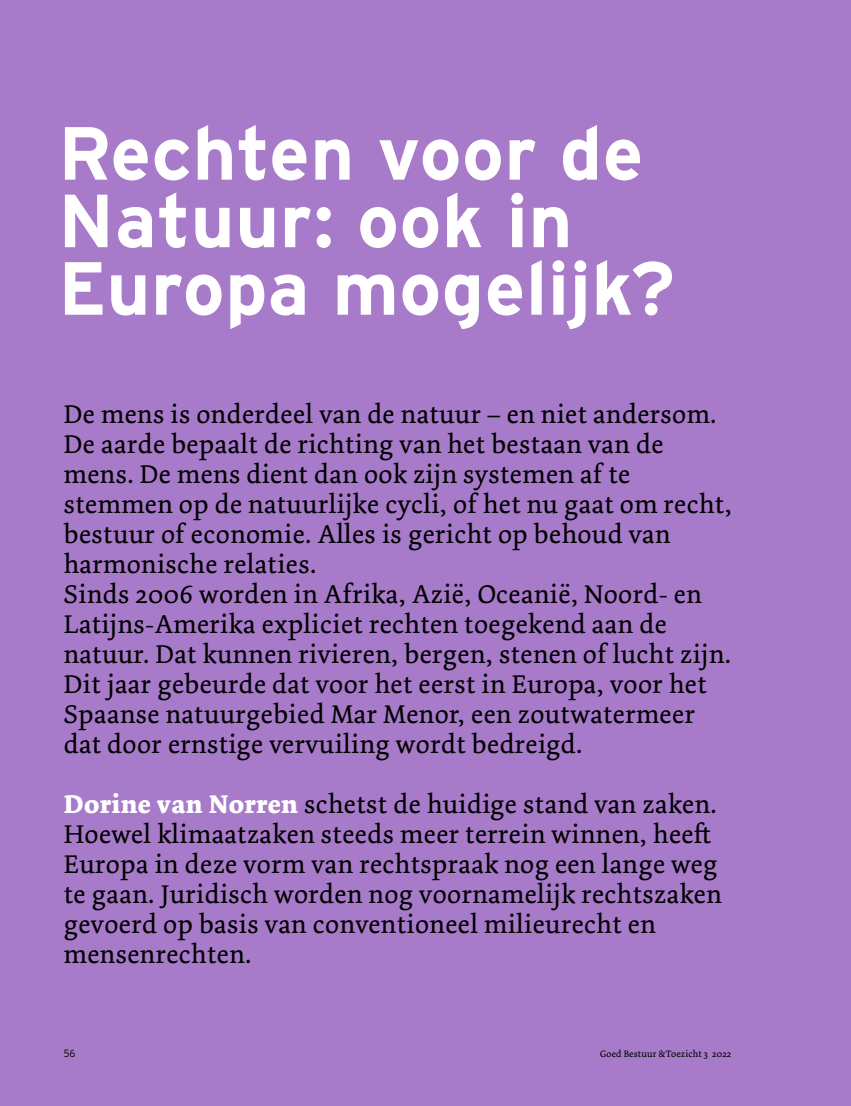
<style>
.page{position:relative;width:851px;height:1106px;background:#fff}
.page>*{position:absolute;margin:0;border:0;box-sizing:border-box;transform-origin:0 0}
.t1{font:700 75px/67.5px "Interstate";letter-spacing:.01em;color:#fff}
.t2{font:27px/30px "Dolly Pro";letter-spacing:.015em;color:#000}
.t3{font:300 10.5px "Interstate";color:#000;scale:.9 1}
.t4{font:9.75px "Dolly Pro";letter-spacing:.01em;color:#000}
.s1{font-weight:700;color:#fff}
</style>
<div class="page">
<div style="left:0;top:0;width:850px;height:1106px;background:#a77bc9"></div>
<h1 class="t1" style="left:58px;top:119px;width:618px">Rechten voor de<br>Natuur: ook in<br>Europa mogelijk?</h1>
<p class="t2" style="left:64px;top:399px;width:669px">De mens is onderdeel van de natuur – en niet andersom.<br>De aarde bepaalt de richting van het bestaan van de mens. De mens dient dan ook zijn systemen af te stemmen op de natuurlijke cycli, of het nu gaat om recht, bestuur of economie. Alles is gericht op behoud van harmonische relaties.<br>Sinds 2006 worden in Afrika, Azië, Oceanië, Noord- en Latijns-Amerika expliciet rechten toegekend aan de natuur. Dat kunnen rivieren, bergen, stenen of lucht zijn.<br>Dit jaar gebeurde dat voor het eerst in Europa, voor het Spaanse natuurgebied Mar Menor, een zoutwatermeer dat door ernstige vervuiling wordt bedreigd.</p>
<p class="t2" style="left:64px;top:789px;width:659px"><span class="s1">Dorine van Norren</span> schetst de huidige stand van zaken.<br>Hoewel klimaatzaken steeds meer terrein winnen, heeft Europa in deze vorm van rechtspraak nog een lange weg te gaan. Juridisch worden nog voornamelijk rechtszaken gevoerd op basis van conventioneel milieurecht en mensenrechten.</p>
<p class="t3" style="left:64px;top:1046px;width:14px">56</p>
<p class="t4" style="left:600px;top:1047px;width:133px">Goed Bestuur &amp;Toezicht 3 2022</p>
</div>
